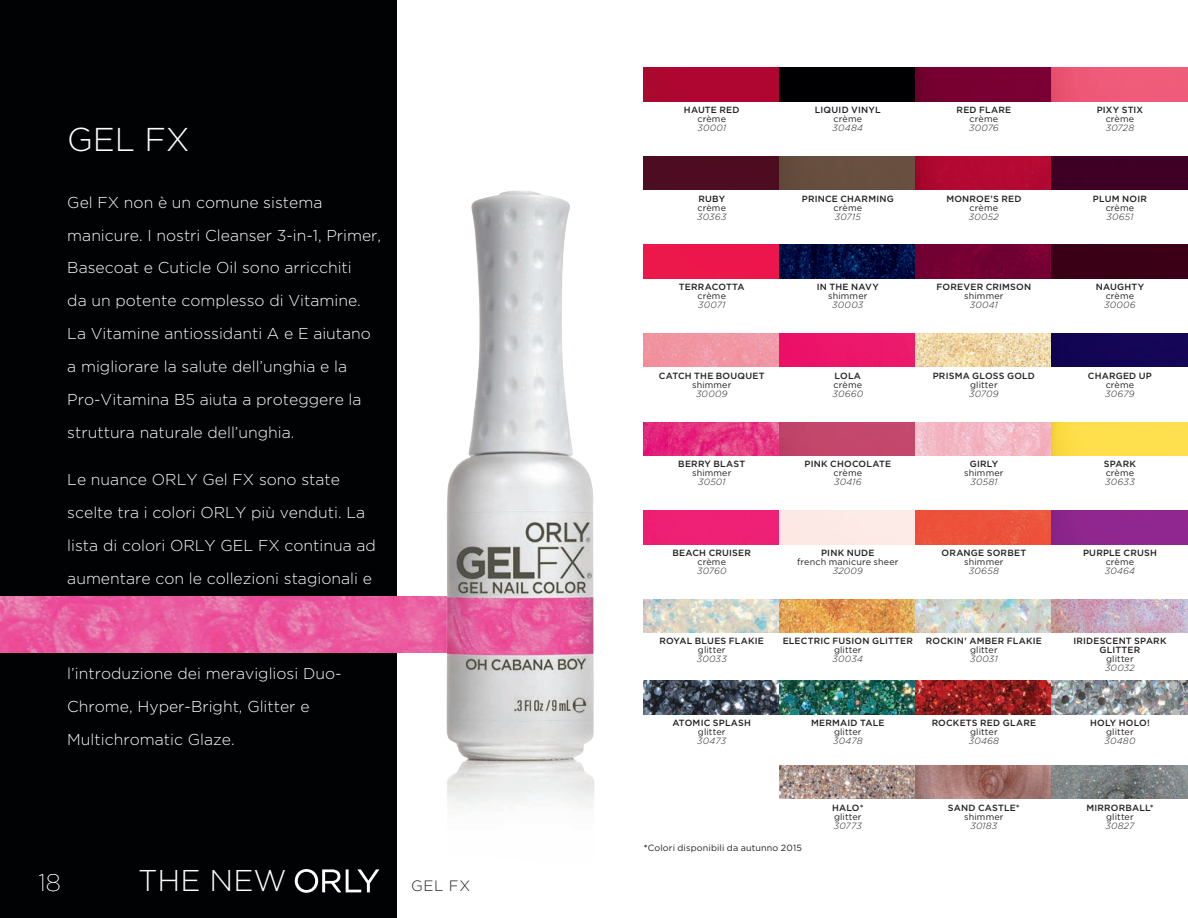
<style>
.page{position:relative;width:1188px;height:918px;background:#fff}
.page>*{position:absolute;margin:0;border:0;box-sizing:border-box;transform-origin:0 0}
.t1{font:300 33px "Gotham";color:#fff}
.t2{font:300 30px "Gotham";color:#fff}
.t3{font:100 24px "Gotham";color:#fff}
.Intro_copy{font:300 15.75px/33px "Gotham";color:#fff}
.t4{font:300 15px "Gotham";color:#231f20}
.COLOR_GUIDE_NAME{font:500 9px/9px "Gotham";letter-spacing:.025em;color:#231f20;text-align:center}
.LacquerItem{font:9px "Gotham";letter-spacing:.015em;color:#231f20}
.LacquerItem-2{font:italic 300 9px "Gotham";letter-spacing:.025em;color:#231f20}
.COLOR_GUIDE_NAME-2{font:9px "Gotham";letter-spacing:.015em;color:#231f20}
.s1{font-weight:500}
</style>
<div class="page">
<div style="left:0;top:0;width:396px;height:918px;background:#010203"></div>
<svg style="left:295px;top:869px;width:84px;height:24px"></svg>
<img style="left:0;top:597px;width:446px;height:56px">
<img style="left:446px;top:190px;width:149px;height:619px">
<img style="left:644px;top:68px;width:544px;height:33px">
<img style="left:780px;top:766px;width:408px;height:33px">
<img style="left:644px;top:156px;width:544px;height:34px">
<img style="left:644px;top:245px;width:544px;height:33px">
<img style="left:644px;top:334px;width:544px;height:33px">
<img style="left:644px;top:422px;width:544px;height:34px">
<img style="left:644px;top:511px;width:544px;height:33px">
<img style="left:644px;top:599px;width:544px;height:34px">
<img style="left:644px;top:681px;width:544px;height:33px">
<p class="t1" style="left:67px;top:122px;width:124px">GEL FX</p>
<p class="Intro_copy" style="left:67px;top:185px;width:315px">Gel FX non è un comune sistema manicure. I nostri Cleanser 3-in-1, Primer, Basecoat e Cuticle Oil sono arricchiti<br>da un potente complesso di Vitamine.<br>La Vitamine antiossidanti A e E aiutano a migliorare la salute dell’unghia e la Pro-Vitamina B5 aiuta a proteggere la struttura naturale dell’unghia.</p>
<p class="Intro_copy" style="left:67px;top:463px;width:310px">Le nuance ORLY Gel FX sono state scelte tra i colori ORLY più venduti. La lista di colori ORLY GEL FX continua ad aumentare con le collezioni stagionali e</p>
<p class="Intro_copy" style="left:67px;top:657px;width:276px">l’introduzione dei meravigliosi Duo-<br>Chrome, Hyper-Bright, Glitter e<br>Multichromatic Glaze.</p>
<h3 class="t3" style="left:38px;top:868px;width:24px">18</h3>
<p class="t2" style="left:138px;top:864px;width:150px">THE NEW</p>
<p class="t4" style="left:411px;top:878px;width:61px">GEL FX</p>
<p class="COLOR_GUIDE_NAME" style="left:684px;top:105px;width:57px">HAUTE RED</p>
<p class="LacquerItem" style="left:698px;top:114px;width:30px">crème</p>
<p class="LacquerItem-2" style="left:697px;top:122px;width:30px">30001</p>
<p class="COLOR_GUIDE_NAME" style="left:815px;top:105px;width:67px">LIQUID VINYL</p>
<p class="LacquerItem" style="left:834px;top:114px;width:30px">crème</p>
<p class="LacquerItem-2" style="left:833px;top:122px;width:32px">30484</p>
<p class="COLOR_GUIDE_NAME" style="left:957px;top:105px;width:56px">RED FLARE</p>
<p class="LacquerItem" style="left:970px;top:114px;width:30px">crème</p>
<p class="LacquerItem-2" style="left:969px;top:122px;width:31px">30076</p>
<p class="COLOR_GUIDE_NAME" style="left:1097px;top:105px;width:48px">PIXY STIX</p>
<p class="LacquerItem" style="left:1106px;top:114px;width:30px">crème</p>
<p class="LacquerItem-2" style="left:1106px;top:122px;width:30px">30728</p>
<p class="COLOR_GUIDE_NAME" style="left:698px;top:194px;width:28px">RUBY</p>
<p class="LacquerItem" style="left:698px;top:202px;width:30px">crème</p>
<p class="LacquerItem-2" style="left:697px;top:211px;width:31px">30363</p>
<p class="COLOR_GUIDE_NAME" style="left:802px;top:194px;width:94px">PRINCE CHARMING</p>
<p class="LacquerItem" style="left:834px;top:202px;width:30px">crème</p>
<p class="LacquerItem-2" style="left:835px;top:211px;width:28px">30715</p>
<p class="COLOR_GUIDE_NAME" style="left:946px;top:194px;width:77px">MONROE'S RED</p>
<p class="LacquerItem" style="left:970px;top:202px;width:30px">crème</p>
<p class="LacquerItem-2" style="left:969px;top:211px;width:31px">30052</p>
<p class="COLOR_GUIDE_NAME" style="left:1093px;top:194px;width:55px">PLUM NOIR</p>
<p class="LacquerItem" style="left:1106px;top:202px;width:30px">crème</p>
<p class="LacquerItem-2" style="left:1106px;top:211px;width:29px">30651</p>
<p class="COLOR_GUIDE_NAME" style="left:679px;top:282px;width:67px">TERRACOTTA</p>
<p class="LacquerItem" style="left:698px;top:291px;width:30px">crème</p>
<p class="LacquerItem-2" style="left:698px;top:299px;width:29px">30071</p>
<p class="COLOR_GUIDE_NAME" style="left:817px;top:282px;width:63px">IN THE NAVY</p>
<p class="LacquerItem" style="left:828px;top:291px;width:41px">shimmer</p>
<p class="LacquerItem-2" style="left:832px;top:299px;width:33px">30003</p>
<p class="COLOR_GUIDE_NAME" style="left:937px;top:282px;width:96px">FOREVER CRIMSON</p>
<p class="LacquerItem" style="left:964px;top:291px;width:41px">shimmer</p>
<p class="LacquerItem-2" style="left:970px;top:299px;width:29px">30041</p>
<p class="COLOR_GUIDE_NAME" style="left:1096px;top:282px;width:50px">NAUGHTY</p>
<p class="LacquerItem" style="left:1106px;top:291px;width:30px">crème</p>
<p class="LacquerItem-2" style="left:1104px;top:299px;width:33px">30006</p>
<p class="COLOR_GUIDE_NAME" style="left:659px;top:371px;width:107px">CATCH THE BOUQUET</p>
<p class="LacquerItem" style="left:692px;top:380px;width:41px">shimmer</p>
<p class="LacquerItem-2" style="left:696px;top:388px;width:33px">30009</p>
<p class="COLOR_GUIDE_NAME" style="left:835px;top:371px;width:28px">LOLA</p>
<p class="LacquerItem" style="left:834px;top:380px;width:30px">crème</p>
<p class="LacquerItem-2" style="left:832px;top:388px;width:32px">30660</p>
<p class="COLOR_GUIDE_NAME" style="left:933px;top:371px;width:104px">PRISMA GLOSS GOLD</p>
<p class="LacquerItem" style="left:970px;top:380px;width:29px">glitter</p>
<p class="LacquerItem-2" style="left:969px;top:388px;width:31px">30709</p>
<p class="COLOR_GUIDE_NAME" style="left:1088px;top:371px;width:66px">CHARGED UP</p>
<p class="LacquerItem" style="left:1106px;top:380px;width:30px">crème</p>
<p class="LacquerItem-2" style="left:1105px;top:388px;width:31px">30679</p>
<p class="COLOR_GUIDE_NAME" style="left:678px;top:459px;width:69px">BERRY BLAST</p>
<p class="LacquerItem" style="left:692px;top:468px;width:41px">shimmer</p>
<p class="LacquerItem-2" style="left:698px;top:476px;width:29px">30501</p>
<p class="COLOR_GUIDE_NAME" style="left:805px;top:459px;width:88px">PINK CHOCOLATE</p>
<p class="LacquerItem" style="left:834px;top:468px;width:30px">crème</p>
<p class="LacquerItem-2" style="left:834px;top:476px;width:29px">30416</p>
<p class="COLOR_GUIDE_NAME" style="left:970px;top:459px;width:30px">GIRLY</p>
<p class="LacquerItem" style="left:964px;top:468px;width:41px">shimmer</p>
<p class="LacquerItem-2" style="left:970px;top:476px;width:29px">30581</p>
<p class="COLOR_GUIDE_NAME" style="left:1104px;top:459px;width:34px">SPARK</p>
<p class="LacquerItem" style="left:1106px;top:468px;width:30px">crème</p>
<p class="LacquerItem-2" style="left:1105px;top:476px;width:31px">30633</p>
<p class="COLOR_GUIDE_NAME" style="left:672px;top:548px;width:80px">BEACH CRUISER</p>
<p class="LacquerItem" style="left:698px;top:557px;width:30px">crème</p>
<p class="LacquerItem-2" style="left:697px;top:565px;width:31px">30760</p>
<p class="COLOR_GUIDE_NAME" style="left:821px;top:548px;width:55px">PINK NUDE</p>
<p class="LacquerItem" style="left:797px;top:557px;width:103px">french manicure sheer</p>
<p class="LacquerItem-2" style="left:833px;top:565px;width:32px">32009</p>
<p class="COLOR_GUIDE_NAME" style="left:942px;top:548px;width:86px">ORANGE SORBET</p>
<p class="LacquerItem" style="left:964px;top:557px;width:41px">shimmer</p>
<p class="LacquerItem-2" style="left:969px;top:565px;width:31px">30658</p>
<p class="COLOR_GUIDE_NAME" style="left:1083px;top:548px;width:75px">PURPLE CRUSH</p>
<p class="LacquerItem" style="left:1106px;top:557px;width:30px">crème</p>
<p class="LacquerItem-2" style="left:1105px;top:565px;width:32px">30464</p>
<p class="COLOR_GUIDE_NAME" style="left:660px;top:637px;width:106px">ROYAL BLUES FLAKIE</p>
<p class="LacquerItem" style="left:698px;top:645px;width:29px">glitter</p>
<p class="LacquerItem-2" style="left:697px;top:654px;width:32px">30033</p>
<p class="COLOR_GUIDE_NAME" style="left:783px;top:637px;width:132px">ELECTRIC FUSION GLITTER</p>
<p class="LacquerItem" style="left:834px;top:645px;width:29px">glitter</p>
<p class="LacquerItem-2" style="left:833px;top:654px;width:32px">30034</p>
<p class="COLOR_GUIDE_NAME" style="left:926px;top:637px;width:117px">ROCKIN' AMBER FLAKIE</p>
<p class="LacquerItem" style="left:970px;top:645px;width:29px">glitter</p>
<p class="LacquerItem-2" style="left:970px;top:654px;width:29px">30031</p>
<p class="COLOR_GUIDE_NAME" style="left:1073px;top:637px;width:95px">IRIDESCENT SPARK<br>GLITTER</p>
<p class="LacquerItem" style="left:1106px;top:654px;width:29px">glitter</p>
<p class="LacquerItem-2" style="left:1105px;top:663px;width:31px">30032</p>
<p class="COLOR_GUIDE_NAME" style="left:672px;top:718px;width:80px">ATOMIC SPLASH</p>
<p class="LacquerItem" style="left:698px;top:727px;width:29px">glitter</p>
<p class="LacquerItem-2" style="left:697px;top:735px;width:31px">30473</p>
<p class="COLOR_GUIDE_NAME" style="left:811px;top:718px;width:75px">MERMAID TALE</p>
<p class="LacquerItem" style="left:834px;top:727px;width:29px">glitter</p>
<p class="LacquerItem-2" style="left:833px;top:735px;width:31px">30478</p>
<p class="COLOR_GUIDE_NAME" style="left:932px;top:718px;width:106px">ROCKETS RED GLARE</p>
<p class="LacquerItem" style="left:970px;top:727px;width:29px">glitter</p>
<p class="LacquerItem-2" style="left:969px;top:735px;width:32px">30468</p>
<p class="COLOR_GUIDE_NAME" style="left:1090px;top:718px;width:61px">HOLY HOLO!</p>
<p class="LacquerItem" style="left:1106px;top:727px;width:29px">glitter</p>
<p class="LacquerItem-2" style="left:1104px;top:735px;width:33px">30480</p>
<p class="COLOR_GUIDE_NAME" style="left:832px;top:803px;width:33px">HALO*</p>
<p class="LacquerItem" style="left:834px;top:812px;width:29px">glitter</p>
<p class="LacquerItem-2" style="left:834px;top:820px;width:30px">30773</p>
<p class="COLOR_GUIDE_NAME" style="left:948px;top:803px;width:73px">SAND CASTLE*</p>
<p class="LacquerItem" style="left:964px;top:812px;width:41px">shimmer</p>
<p class="LacquerItem-2" style="left:970px;top:820px;width:29px">30183</p>
<p class="COLOR_GUIDE_NAME" style="left:1086px;top:803px;width:69px">MIRRORBALL*</p>
<p class="LacquerItem" style="left:1106px;top:812px;width:29px">glitter</p>
<p class="LacquerItem-2" style="left:1106px;top:820px;width:30px">30827</p>
<p class="COLOR_GUIDE_NAME-2" style="left:644px;top:842px;width:160px"><span class="s1">*</span>Colori disponibili da autunno 2015</p>
</div>
